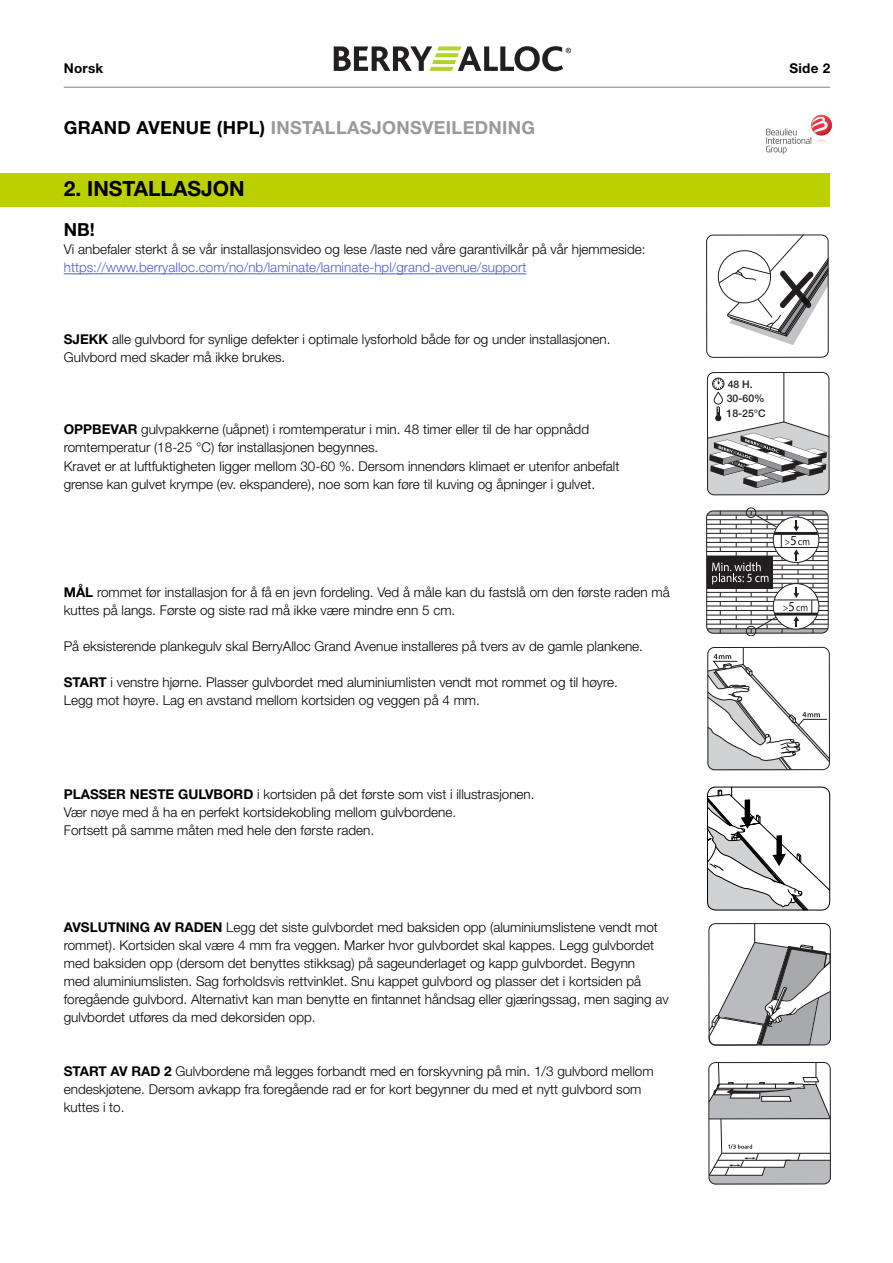
<style>
.page{position:relative;width:893px;height:1263px;background:#fff}
.page>*{position:absolute;margin:0;border:0;box-sizing:border-box;transform-origin:0 0}
.t1{font:700 21px "Helvetica Neue LT Std";color:#000}
.t2{font:700 18px "Helvetica Neue LT Std";letter-spacing:.02em;color:#999}
.t3{font:700 18px "Helvetica Neue LT Std";color:#000}
.t4{font:300 13.5px/18px "Helvetica Neue LT Std";color:#000}
.t5{font:300 13.5px "Helvetica Neue LT Std";color:#4f5cd6}
.t6{font:700 13.5px "Helvetica Neue LT Std";letter-spacing:.02em;color:#000}
.t7{font:500 10.5px "Helvetica Neue LT Std";color:#231f20}
.s1{color:#000}
.s2{font-weight:700}
</style>
<div class="page">
<svg style="left:334px;top:46px;width:237px;height:25px"></svg>
<hr style="left:64px;top:87px;width:766px;height:1px;background:#808080">
<div style="left:0;top:173px;width:830px;height:33px;background:#bccf00"></div>
<div style="left:706px;top:235px;width:122px;height:123px;border:1px solid #231f20;border-radius:7px"></div>
<svg style="left:716px;top:234px;width:113px;height:111px"></svg>
<div style="left:746px;top:626px;width:10px;height:9px;border:1px solid #231f20;border-radius:50%"></div>
<div style="left:746px;top:507px;width:10px;height:11px;border:1px solid #231f20;border-radius:50%"></div>
<svg style="left:707px;top:511px;width:121px;height:122px"></svg>
<svg style="left:707px;top:372px;width:122px;height:123px"></svg>
<svg style="left:707px;top:647px;width:123px;height:123px"></svg>
<svg style="left:708px;top:1062px;width:123px;height:122px"></svg>
<div style="left:709px;top:1062px;width:122px;height:122px;border:1px solid #231f20;border-radius:7px"></div>
<svg style="left:708px;top:923px;width:123px;height:122px"></svg>
<div style="left:709px;top:923px;width:122px;height:122px;border:1px solid #231f20;border-radius:7px"></div>
<hr style="left:64px;top:273px;width:462px;height:1px;background:#4f5cd6">
<img style="left:815px;top:115px;width:17px;height:18px">
<svg style="left:766px;top:117px;width:62px;height:37px"></svg>
<svg style="left:707px;top:787px;width:123px;height:124px"></svg>
<p class="t6" style="left:64px;top:60px;width:41px">Norsk</p>
<p class="t2" style="left:64px;top:117px;width:473px"><span class="s1">GRAND AVENUE (HPL)</span> INSTALLASJONSVEILEDNING</p>
<p class="t1" style="left:64px;top:175px;width:182px">2. INSTALLASJON</p>
<p class="t3" style="left:64px;top:219px;width:33px">NB!</p>
<p class="t4" style="left:64px;top:240px;width:583px">Vi anbefaler sterkt å se vår installasjonsvideo og lese /laste ned våre garantivilkår på vår hjemmeside:</p>
<p class="t5" style="left:64px;top:259px;width:464px">https://www.berryalloc.com/no/nb/laminate/laminate-hpl/grand-avenue/support</p>
<p class="t4" style="left:64px;top:330px;width:548px"><span class="s2">SJEKK</span> alle gulvbord for synlige defekter i optimale lysforhold både før og under installasjonen.</p>
<p class="t4" style="left:64px;top:348px;width:223px">Gulvbord med skader må ikke brukes.</p>
<p class="t4" style="left:64px;top:420px;width:527px"><span class="s2">OPPBEVAR</span> gulvpakkerne (uåpnet) i romtemperatur i min. 48 timer eller til de har oppnådd</p>
<p class="t4" style="left:64px;top:438px;width:316px">romtemperatur (18-25 °C) før installasjonen begynnes.</p>
<p class="t4" style="left:64px;top:456px;width:557px">Kravet er at luftfuktigheten ligger mellom 30-60 %. Dersom innendørs klimaet er utenfor anbefalt</p>
<p class="t4" style="left:64px;top:474px;width:533px">grense kan gulvet krympe (ev. ekspandere), noe som kan føre til kuving og åpninger i gulvet.</p>
<p class="t4" style="left:64px;top:582px;width:607px"><span class="s2">MÅL</span> rommet før installasjon for å få en jevn fordeling. Ved å måle kan du fastslå om den første raden må kuttes på langs. Første og siste rad må ikke være mindre enn 5 cm.</p>
<p class="t4" style="left:64px;top:636px;width:581px">På eksisterende plankegulv skal BerryAlloc Grand Avenue installeres på tvers av de gamle plankene.</p>
<p class="t4" style="left:64px;top:672px;width:556px"><span class="s2">START</span> i venstre hjørne. Plasser gulvbordet med aluminiumlisten vendt mot rommet og til høyre.</p>
<p class="t4" style="left:64px;top:690px;width:418px">Legg mot høyre. Lag en avstand mellom kortsiden og veggen på 4 mm.</p>
<p class="t4" style="left:64px;top:784px;width:472px"><span class="s2">PLASSER NESTE GULVBORD</span> i kortsiden på det første som vist i illustrasjonen.</p>
<p class="t4" style="left:64px;top:802px;width:394px">Vær nøye med å ha en perfekt kortsidekobling mellom gulvbordene.</p>
<p class="t4" style="left:64px;top:820px;width:312px">Fortsett på samme måten med hele den første raden.</p>
<p class="t4" style="left:64px;top:918px;width:606px"><span class="s2">AVSLUTNING AV RADEN</span> Legg det siste gulvbordet med baksiden opp (aluminiumslistene vendt mot rommet). Kortsiden skal være 4 mm fra veggen. Marker hvor gulvbordet skal kappes. Legg gulvbordet med baksiden opp (dersom det benyttes stikksag) på sageunderlaget og kapp gulvbordet. Begynn<br>med aluminiumslisten. Sag forholdsvis rettvinklet. Snu kappet gulvbord og plasser det i kortsiden på foregående gulvbord. Alternativt kan man benytte en fintannet håndsag eller gjæringssag, men saging av gulvbordet utføres da med dekorsiden opp.</p>
<p class="t4" style="left:64px;top:1062px;width:591px"><span class="s2">START AV RAD 2</span> Gulvbordene må legges forbandt med en forskyvning på min. 1/3 gulvbord mellom endeskjøtene. Dersom avkapp fra foregående rad er for kort begynner du med et nytt gulvbord som</p>
<p class="t4" style="left:64px;top:1098px;width:62px">kuttes i to.</p>
<p class="t6" style="left:789px;top:60px;width:42px">Side 2</p>
<p class="t7" style="left:728px;top:378px;width:27px">48 H.</p>
<p class="t7" style="left:726px;top:407px;width:41px">18-25°C</p>
<p class="t7" style="left:727px;top:392px;width:39px">30-60%</p>
</div>
